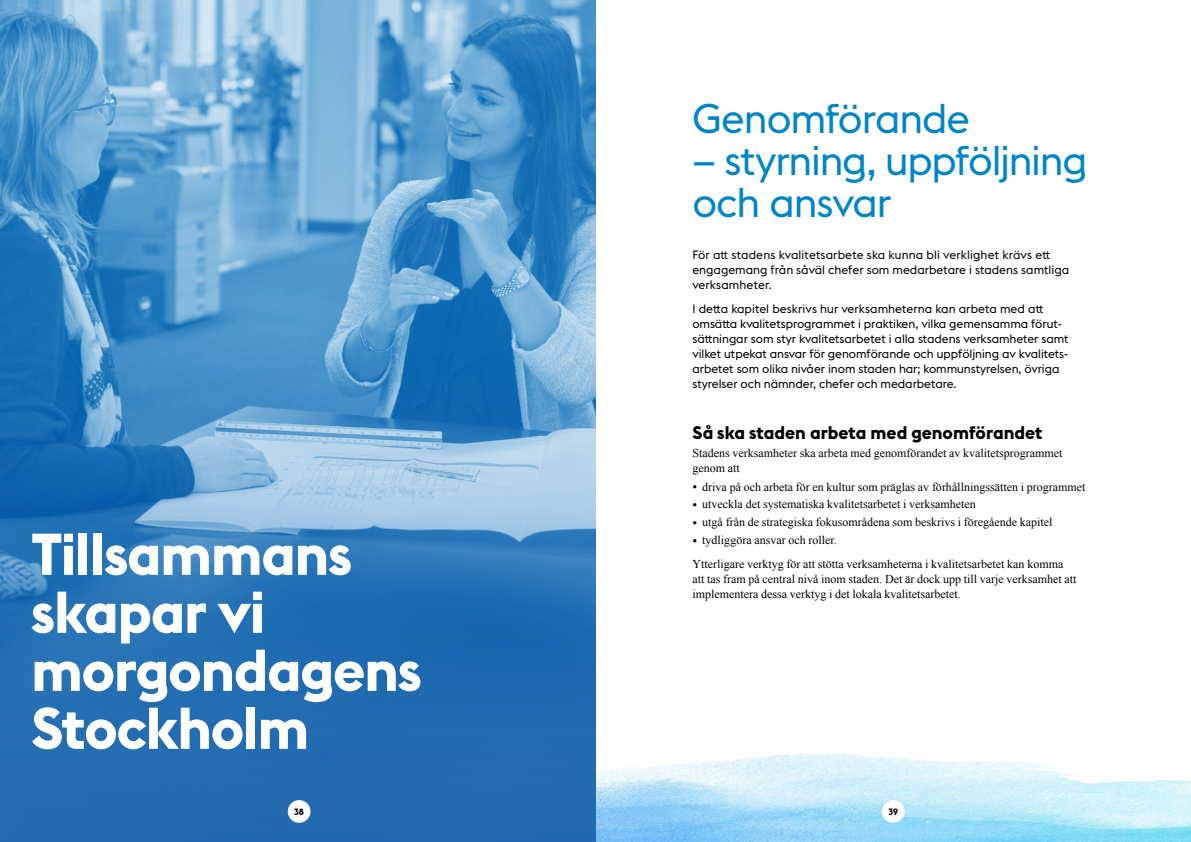
<style>
.page{position:relative;width:1191px;height:842px;background:#fff}
.page>*{position:absolute;margin:0;border:0;box-sizing:border-box;transform-origin:0 0}
.t1{font:700 58px/58px "Stockholm Type";letter-spacing:-.02em;color:#fff}
.t2{font:41px/42px "Stockholm Type";letter-spacing:-.03em;color:#0085c5}
.t3{font:700 18px "Stockholm Type";color:#000}
.t4{font:12px/15px "Times New Roman";color:#000}
.t5{font:12px/15px "Stockholm Type";letter-spacing:-.005em;color:#000}
.t6{font:700 9px "Stockholm Type";color:#000}
.s1{font-family:"Stockholm Type";font-weight:700}
</style>
<div class="page">
<img style="left:595px;top:737px;width:596px;height:105px">
<svg style="left:0;top:0;width:595px;height:842px;background:#488cc4"></svg>
<div style="left:882px;top:800px;width:22px;height:23px;background:#fff;border-radius:50%"></div>
<div style="left:288px;top:800px;width:22px;height:23px;background:#fff;border-radius:50%"></div>
<h1 class="t1" style="left:31px;top:523px;width:392px">Tillsammans skapar vi morgondagens<br>Stockholm</h1>
<h2 class="t2" style="left:692px;top:95px;width:279px">Genomförande</h2>
<h2 class="t2" style="left:692px;top:137px;width:396px">– styrning, uppföljning och ansvar</h2>
<p class="t5" style="left:692px;top:247px;width:378px">För att stadens kvalitetsarbete ska kunna bli verklighet krävs ett engagemang från såväl chefer som medarbetare i stadens samtliga verksamheter.</p>
<p class="t5" style="left:692px;top:300px;width:378px">I detta kapitel beskrivs hur verksamheterna kan arbeta med att omsätta kvalitetsprogrammet i praktiken, vilka gemensamma förut&shy;sättningar som styr kvalitetsarbetet i alla stadens verksamheter samt vilket utpekat ansvar för genomförande och uppföljning av kvalitets&shy;arbetet som olika nivåer inom staden har; kommunstyrelsen, övriga styrelser och nämnder, chefer och medarbetare.</p>
<h3 class="t3" style="left:692px;top:420px;width:352px">Så ska staden arbeta med genomförandet</h3>
<p class="t4" style="left:692px;top:445px;width:372px">Stadens verksamheter ska arbeta med genomförandet av kvalitetsprogrammet genom att</p>
<p class="t4" style="left:692px;top:479px;width:394px"><span class="s1">•</span> driva på och arbeta för en kultur som präglas av förhållningssätten i programmet</p>
<p class="t4" style="left:692px;top:497px;width:285px"><span class="s1">•</span> utveckla det systematiska kvalitetsarbetet i verksamheten</p>
<p class="t4" style="left:692px;top:514px;width:362px"><span class="s1">•</span> utgå från de strategiska fokusområdena som beskrivs i föregående kapitel</p>
<p class="t4" style="left:692px;top:528px;width:372px;line-height:23.5px"><span class="s1">•</span> tydliggöra ansvar och roller.<br>Ytterligare verktyg för att stötta verksamheterna i kvalitetsarbetet kan komma</p>
<p class="t4" style="left:692px;top:571px;width:386px">att tas fram på central nivå inom staden. Det är dock upp till varje verksamhet att implementera dessa verktyg i det lokala kvalitetsarbetet.</p>
<p class="t6" style="left:294px;top:805px;width:11px">38</p>
<p class="t6" style="left:888px;top:805px;width:11px">39</p>
</div>
